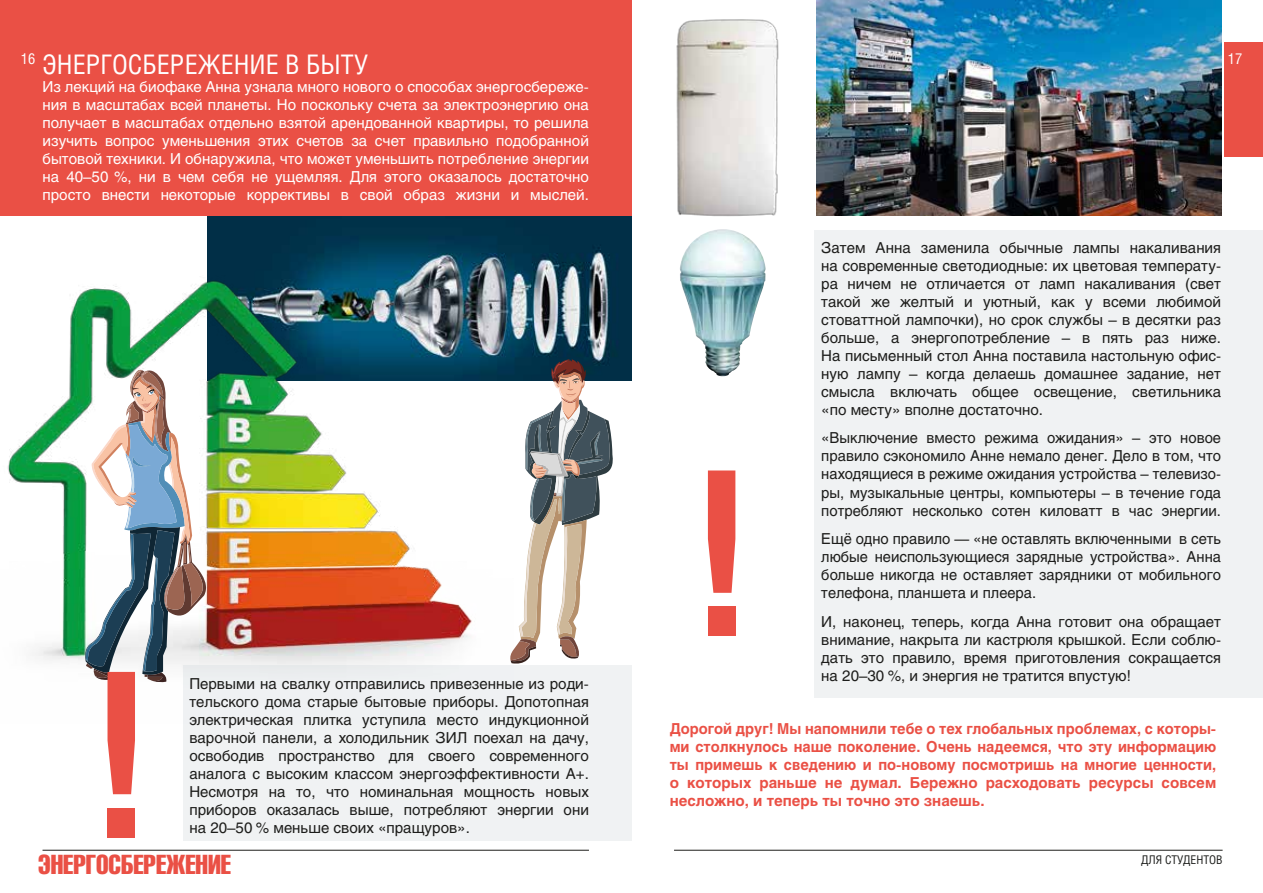
<style>
.page{position:relative;width:1263px;height:893px;background:#fff}
.page>*{position:absolute;margin:0;border:0;box-sizing:border-box;transform-origin:0 0}
.t1{font:27px "Helios Cond C";color:#fff}
.t2{font:27px "Helios Compressed C";color:#ea5045}
.t3{font:15px/18px "Helios C";color:#1d1d1b;text-align:justify}
.t4{font:15px/18px "Helios C";color:#fff;text-align:justify}
.t5{font:700 15px/18px "Helios C";color:#ea5045;text-align:justify}
.t6{font:15px "Helios Cond C";color:#fff}
.t7{font:12px "Helios Cond C";color:#1d1e1c}
</style>
<div class="page">
<img style="left:208px;top:216px;width:423px;height:164px">
<img style="left:7px;top:275px;width:506px;height:390px">
<div style="left:183px;top:665px;width:448px;height:176px;background:#f0f2f3"></div>
<div style="left:814px;top:230px;width:449px;height:467px;background:#f0f2f3"></div>
<div style="left:0;top:0;width:631px;height:216px;background:#ea5045"></div>
<img style="left:817px;top:0;width:404px;height:216px">
<hr style="left:674px;top:850px;width:548px;height:1px;background:#1d1d1b">
<hr style="left:43px;top:850px;width:546px;height:1px;background:#1d1d1b">
<div style="left:1222px;top:40px;width:41px;height:119px;background:linear-gradient(to right,#ea5045,#ea5045)"></div>
<div style="left:1225px;top:43px;width:38px;height:114px;background:#ea5045"></div>
<svg style="left:510px;top:359px;width:104px;height:305px"></svg>
<img style="left:680px;top:229px;width:86px;height:147px">
<img style="left:676px;top:19px;width:103px;height:198px">
<svg style="left:708px;top:470px;width:27px;height:123px;background:#eb5c52"></svg>
<div style="left:708px;top:606px;width:27px;height:30px;background:#ea5045"></div>
<svg style="left:85px;top:369px;width:121px;height:425px"></svg>
<div style="left:108px;top:808px;width:27px;height:29px;background:#ea5045"></div>
<p class="t6" style="left:21px;top:50px;width:16px">16</p>
<h1 class="t1" style="left:43px;top:48px;width:327px">ЭНЕРГОСБЕРЕЖЕНИЕ В БЫТУ</h1>
<p class="t4" style="left:43px;top:78px;width:548px">Из лекций на биофаке Анна узнала много нового о способах энергосбереже&shy;ния в масштабах всей планеты. Но поскольку счета за электроэнергию она получает в масштабах отдельно взятой арендованной квартиры, то решила изучить вопрос уменьшения этих счетов за счет правильно подобранной бытовой техники. И обнаружила, что может уменьшить потребление энергии на 40–50 %, ни в чем себя не ущемляя. Для этого оказалось достаточно просто внести некоторые коррективы в свой образ жизни и мыслей.</p>
<p class="t3" style="left:189px;top:674px;width:401px">Первыми на свалку отправились привезенные из роди&shy;тельского дома старые бытовые приборы. Допотопная электрическая плитка уступила место индукционной варочной панели, а холодильник ЗИЛ поехал на дачу, освободив пространство для своего современного аналога с высоким классом энергоэффективности A+.<br>Несмотря на то, что номинальная мощность новых приборов оказалась выше, потребляют энергии они на 20–50 % меньше своих «пращуров».</p>
<p class="t6" style="left:1228px;top:50px;width:16px">17</p>
<p class="t3" style="left:821px;top:238px;width:401px">Затем Анна заменила обычные лампы накаливания на современные светодиодные: их цветовая температу&shy;ра ничем не отличается от ламп накаливания (свет такой же желтый и уютный, как у всеми любимой стоваттной лампочки), но срок службы – в десятки раз больше, а энергопотребление – в пять раз ниже.<br>На письменный стол Анна поставила настольную офис&shy;ную лампу – когда делаешь домашнее задание, нет смысла включать общее освещение, светильника «по месту» вполне достаточно.</p>
<p class="t3" style="left:821px;top:429px;width:401px">«Выключение вместо режима ожидания» – это новое правило сэкономило Анне немало денег. Дело в том, что находящиеся в режиме ожидания устройства – телевизо&shy;ры, музыкальные центры, компьютеры – в течение года потребляют несколько сотен киловатт в час энергии.</p>
<p class="t3" style="left:821px;top:530px;width:401px">Ещё одно правило — «не оставлять включенными в сеть любые неиспользующиеся зарядные устройства». Анна больше никогда не оставляет зарядники от мобильного телефона, планшета и плеера.</p>
<p class="t3" style="left:821px;top:613px;width:401px">И, наконец, теперь, когда Анна готовит она обращает внимание, накрыта ли кастрюля крышкой. Если соблю&shy;дать это правило, время приготовления сокращается на 20–30 %, и энергия не тратится впустую!</p>
<p class="t5" style="left:670px;top:720px;width:548px">Дорогой друг! Мы напомнили тебе о тех глобальных проблемах, с которы&shy;ми столкнулось наше поколение. Очень надеемся, что эту информацию ты примешь к сведению и по-новому посмотришь на многие ценности, о которых раньше не думал. Бережно расходовать ресурсы совсем несложно, и теперь ты точно это знаешь.</p>
<h1 class="t2" style="left:38px;top:849px;width:194px">ЭНЕРГОСБЕРЕЖЕНИЕ</h1>
<p class="t7" style="left:1141px;top:852px;width:83px">ДЛЯ СТУДЕНТОВ</p>
</div>
